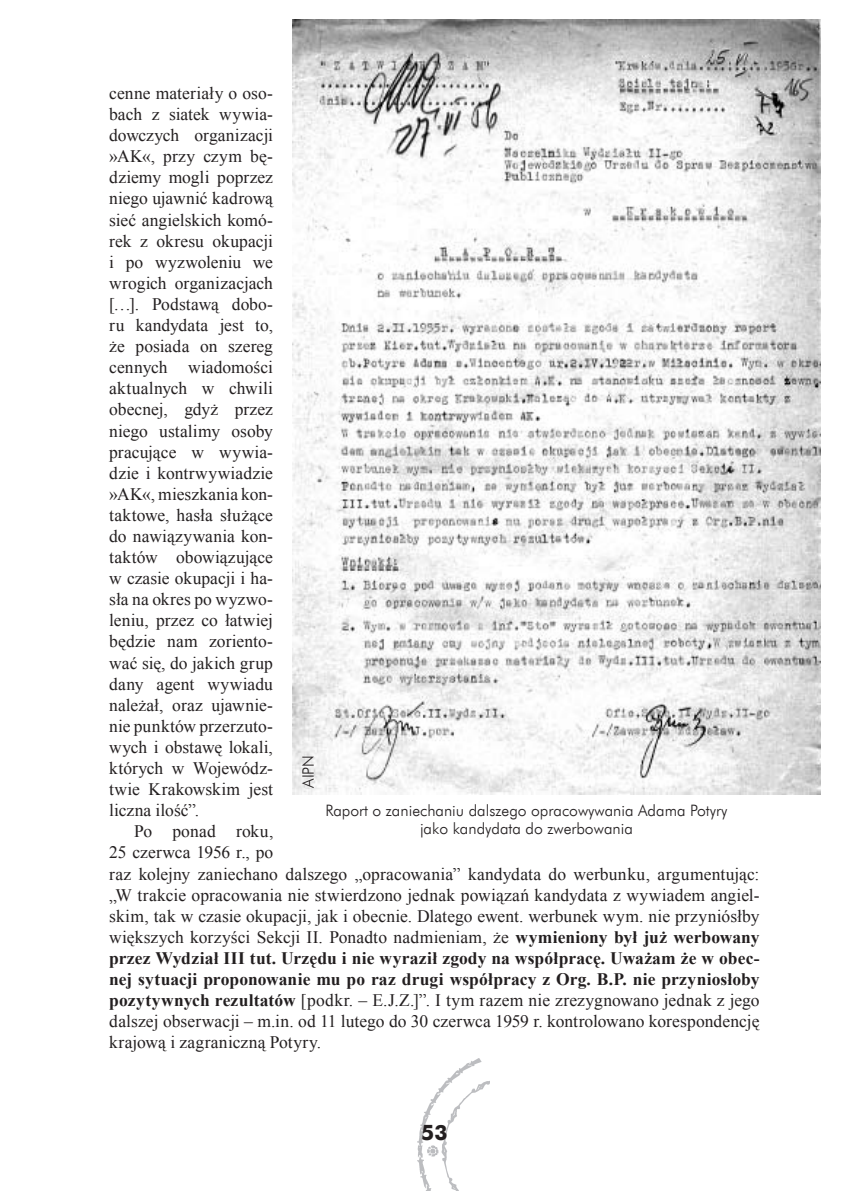
<style>
.page{position:relative;width:844px;height:1191px;background:#fff}
.page>*{position:absolute;margin:0;border:0;box-sizing:border-box;transform-origin:0 0}
.t1{font:700 21px "Futura EU";color:#231f20}
.t2{font:17.5px/21px "Times New Roman";letter-spacing:.005em;color:#231f20;text-align:justify}
.t3{font:15.75px/18.4px "Futura Lt EU";color:#231f20;text-align:center}
.s1{font-weight:700}
</style>
<div class="page">
<img style="left:418px;top:1058px;width:72px;height:133px">
<img style="left:293px;top:20px;width:527px;height:774px">
<p class="t2" style="left:109px;top:82px;width:165px">cenne materiały o oso&shy;bach z siatek wywia&shy;dowczych organizacji »AK«, przy czym bę&shy;dziemy mogli poprzez niego ujawnić kadrową sieć angielskich komó&shy;rek z okresu okupacji i po wyzwoleniu we wrogich organizacjach […]. Podstawą dobo&shy;ru kandydata jest to, że posiada on szereg cennych wiadomości aktualnych w chwili obecnej, gdyż przez niego ustalimy osoby pracujące w wywia&shy;dzie i kontrwywiadzie »AK«, mieszkania kon&shy;taktowe, hasła służące do nawiązywania kon&shy;taktów obowiązujące w czasie okupacji i ha&shy;sła na okres po wyzwo&shy;leniu, przez co łatwiej będzie nam zoriento&shy;wać się, do jakich grup dany agent wywiadu należał, oraz ujawnie&shy;nie punktów przerzuto&shy;wych i obstawę lokali, których w Wojewódz&shy;twie Krakowskim jest liczna ilość”.</p>
<p class="t2" style="left:109px;top:820px;width:651px;text-align:left;text-indent:25px">Po ponad roku,<br>25 czerwca 1956 r., po<br>raz kolejny zaniechano dalszego „opracowania” kandydata do werbunku, argumentując: „W trakcie opracowania nie stwierdzono jednak powiązań kandydata z wywiadem angiel&shy;skim, tak w czasie okupacji, jak i obecnie. Dlatego ewent. werbunek wym. nie przyniósłby większych korzyści Sekcji II. Ponadto nadmieniam, że <span class="s1">wymieniony był już werbowany przez Wydział III tut. Urzędu i nie wyraził zgody na współpracę. Uważam że w obec&shy;nej sytuacji proponowanie mu po raz drugi współpracy z Org. B.P. nie przyniosłoby pozytywnych rezultatów</span> [podkr. – E.J.Z.]”. I tym razem nie zrezygnowano jednak z jego dalszej obserwacji – m.in. od 11 lutego do 30 czerwca 1959 r. kontrolowano korespondencję krajową i zagraniczną Potyry.</p>
<p class="t3" style="left:299px;top:788px;width:34px;rotate:-90deg">AIPN</p>
<p class="t3" style="left:325px;top:801px;width:403px">Raport o zaniechaniu dalszego opracowywania Adama Potyry jako kandydata do zwerbowania</p>
<p class="t1" style="left:421px;top:1119px;width:14px">53</p>
</div>
